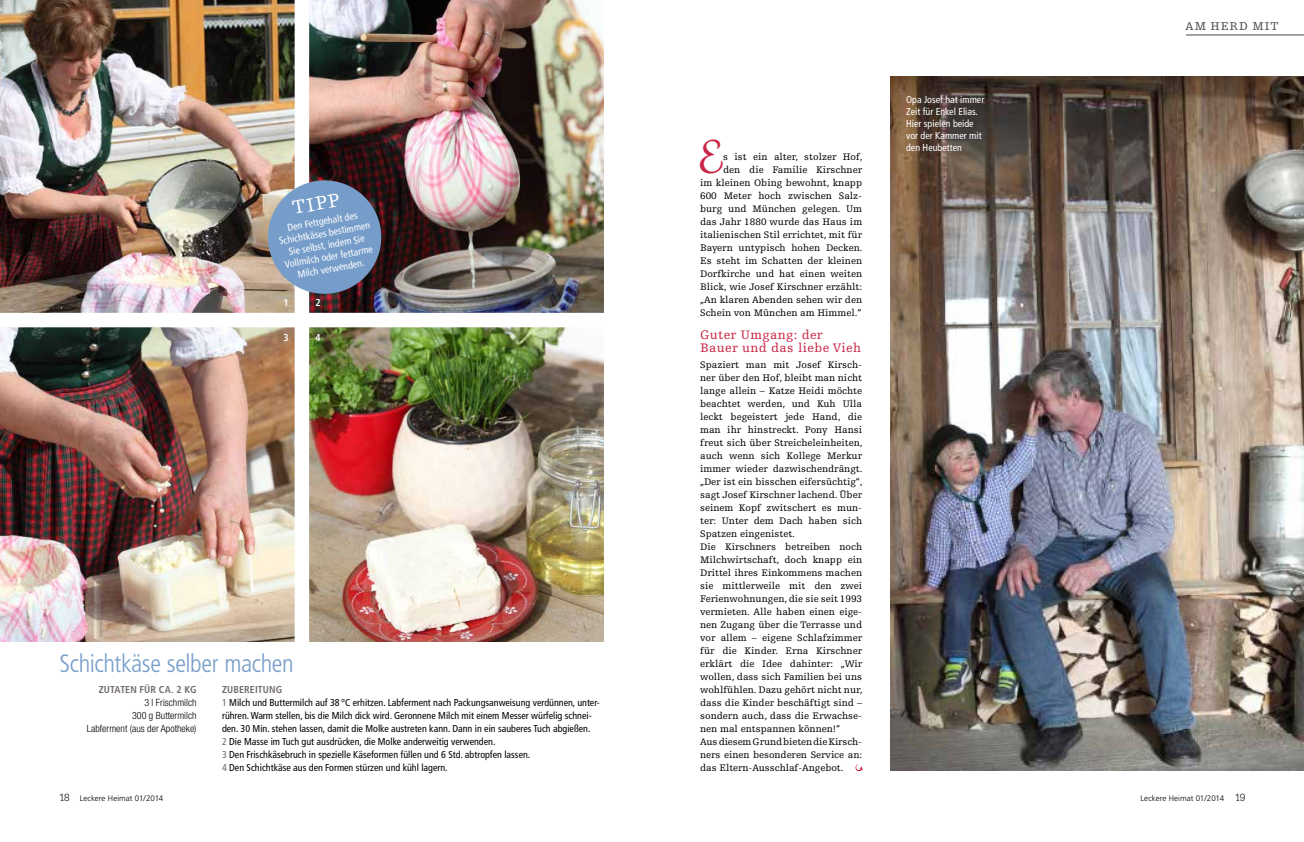
<style>
.page{position:relative;width:1304px;height:842px;background:#fff}
.page>*{position:absolute;margin:0;border:0;box-sizing:border-box;transform-origin:0 0}
.t1{font:500 43.9px "Grafolita Script";color:#c92445}
.t2{font:300 condensed 25px "Frutiger";letter-spacing:-.015em;color:#769dc9}
.t3{font:20px "Egyptienne F";color:#fff}
.t4{font:13px/13px "Egyptienne F";letter-spacing:.03em;color:#c92445}
.t5{font:12px "Egyptienne F";letter-spacing:.085em;color:#4a454a}
.t6{font:10px/13px "Egyptienne F";color:#000;text-align:right}
.t7{font:condensed 10px/13px "Frutiger";color:#000}
.t8{font:condensed 10px/12px "Frutiger";color:#fff}
.t9{font:300 condensed 10px/13px "Helvetica Neue";letter-spacing:.005em;color:#000;text-align:right}
.t10{font:700 condensed 10px "Frutiger";letter-spacing:.01em;color:#726a71}
.t11{font:700 condensed 10px "Frutiger";color:#fff}
.t12{font:300 8px "Frutiger";letter-spacing:.005em;color:#000}
.s1{font-weight:700;color:#726a71}
.s2{color:#726a71}
.s3{font-family:"Serifa";font-size:11px}
</style>
<div class="page">
<img style="left:0;top:0;width:604px;height:641px">
<img style="left:890px;top:77px;width:414px;height:693px">
<div style="left:295px;top:0;width:14px;height:654px;background:#fff"></div>
<div style="left:0;top:313px;width:620px;height:14px;background:#fff"></div>
<svg style="left:856px;top:764px;width:7px;height:7px"></svg>
<img style="left:262px;top:174px;width:125px;height:126px">
<hr style="left:1186px;top:35px;width:118px;height:1px;background:#4a454a">
<h3 class="t3" style="left:291px;top:197px;width:50px;rotate:-10deg">tipp</h3>
<p class="t8" style="left:276px;top:223px;width:95px;text-align:center;rotate:-10deg">Den Fettgehalt des<br>Schichtkäses bestimmen<br>Sie selbst, indem Sie<br>Vollmilch oderfettarme<br>Milch verwenden.</p>
<p class="t11" style="left:284px;top:297px;width:7px">1</p>
<p class="t11" style="left:315px;top:297px;width:7px">2</p>
<p class="t11" style="left:284px;top:331px;width:7px">3</p>
<p class="t11" style="left:315px;top:331px;width:7px">4</p>
<h2 class="t2" style="left:60px;top:649px;width:236px">Schichtkäse selber machen</h2>
<p class="t10" style="left:99px;top:684px;width:99px">ZUTATEN FÜR CA. 2 KG</p>
<p class="t9" style="left:87px;top:696px;width:111px">3 l Frischmilch<br>300 g Buttermilch<br>Labferment (aus der Apotheke)</p>
<p class="t7" style="left:222px;top:683px;width:379px"><span class="s1">ZUBEREITUNG<br></span><span class="s2">1</span> Milch und Buttermilch auf 38 °C erhitzen. Labferment nach Packungsanweisung verdünnen, unter&shy;rühren. Warm stellen, bis die Milch dick wird. Geronnene Milch mit einem Messer würfelig schnei&shy;den. 30 Min. stehen lassen, damit die Molke austreten kann. Dann in ein sauberes Tuch abgießen.<br><span class="s2">2</span> Die Masse im Tuch gut ausdrücken, die Molke anderweitig verwenden.<br><span class="s2">3</span> Den Frischkäsebruch in spezielle Käseformen füllen und 6 Std. abtropfen lassen.<br><span class="s2">4</span> Den Schichtkäse aus den Formen stürzen und kühl lagern.</p>
<h1 class="t1" style="left:698px;top:129px;width:26px">E</h1>
<p class="t6" style="left:700px;top:151px;width:164px">s ist ein alter, stolzer Hof,<br>den die Familie Kirschner<br>im kleinen Obing bewohnt, knapp<br>600 Meter hoch zwischen Salz&shy;burg und München gelegen. Um das Jahr 1880 wurde das Haus im italienischen Stil errichtet, mit für<br>Bayern untypisch hohen Decken.<br>Es steht im Schatten der kleinen<br>Dorfkirche und hat einen weiten<br>Blick, wie Josef Kirschner erzählt: „An klaren Abenden sehen wir den<br>Schein von München am Himmel.“</p>
<h3 class="t4" style="left:700px;top:329px;width:162px">Guter Umgang: der<br>Bauer und das liebe Vieh</h3>
<p class="t6" style="left:700px;top:359px;width:164px;text-align:left">Spaziert man mit Josef Kirsch&shy;ner über den Hof, bleibt man nicht lange allein – Katze Heidi möchte beachtet werden, und Kuh Ulla leckt begeistert jede Hand, die man ihr hinstreckt. Pony Hansi freut sich über Streicheleinheiten, auch wenn sich Kollege Merkur immer wieder dazwischendrängt. „Der ist ein bisschen eifersüchtig“, sagt Josef Kirschner lachend. Über seinem Kopf zwitschert es mun&shy;ter: Unter dem Dach haben sich<br>Spatzen eingenistet.<br>Die Kirschners betreiben noch<br>Milchwirtschaft, doch knapp ein<br>Drittel ihres Einkommens machen sie mittlerweile mit den zwei<br>Ferienwohnungen, die sie seit 1993 vermieten. Alle haben einen eige&shy;nen Zugang über die Terrasse und vor allem – eigene Schlafzimmer für die Kinder. Erna Kirschner erklärt die Idee dahinter: „Wir wollen, dass sich Familien bei uns wohlfühlen. Dazu gehört nicht nur, dass die Kinder beschäftigt sind – sondern auch, dass die Erwachse&shy;nen mal entspannen können!“<br>Aus diesem Grund bieten die Kirsch&shy;ners einen besonderen Service an: das Eltern-Ausschlaf-Angebot.</p>
<p class="t8" style="left:906px;top:93px;width:80px">Opa Josef hat immer<br>Zeit für Enkel Elias.<br>Hier spielen beide vor der Kammer mit den Heubetten</p>
<p class="t5" style="left:1185px;top:20px;width:95px">am herd mit</p>
<p class="t12" style="left:60px;top:794px;width:105px"><span class="s3">18</span> Leckere Heimat 01/2014</p>
<p class="t12" style="left:1140px;top:794px;width:106px">Leckere Heimat 01/2014 <span class="s3">19</span></p>
</div>
